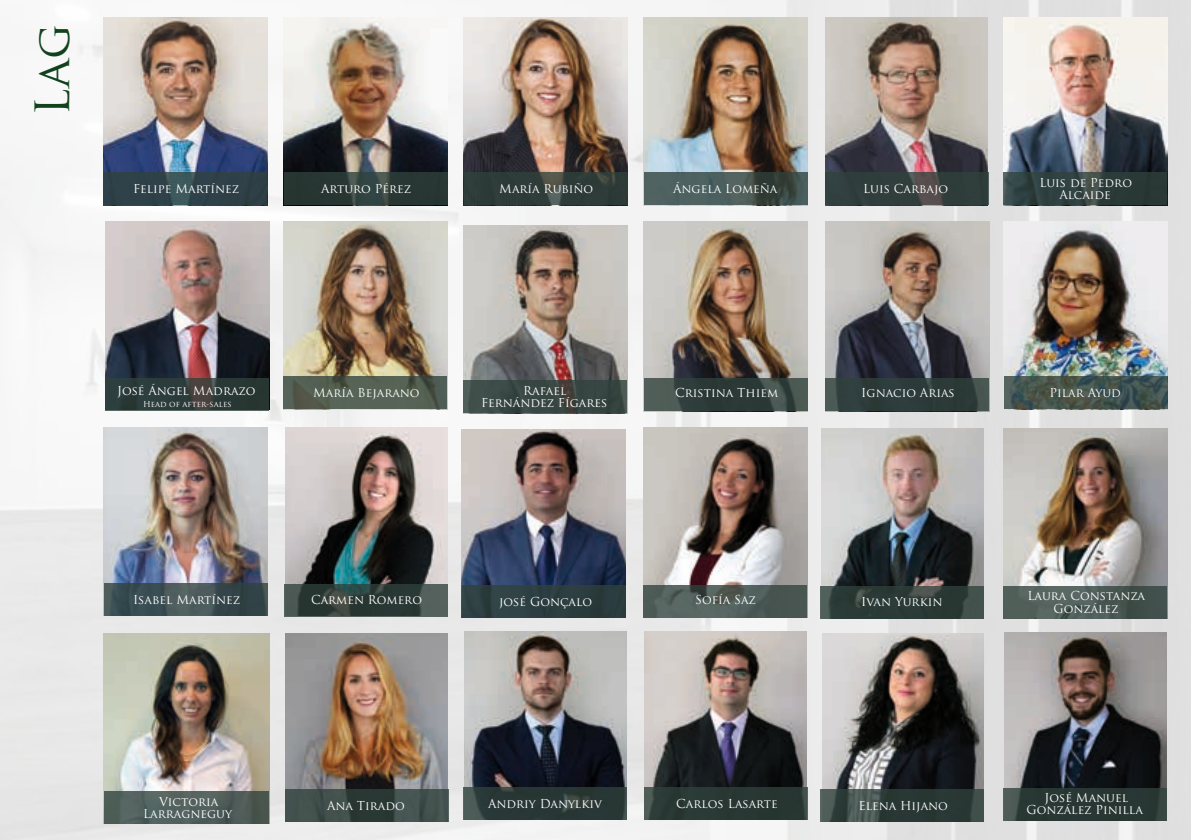
<style>
.page{position:relative;width:1191px;height:840px;background:#fff}
.page>*{position:absolute;margin:0;border:0;box-sizing:border-box;transform-origin:0 0}
.t1{font:46px "Trajan Pro";color:#11421c}
.t2{font:12px/12px "Trajan Pro";color:#fff;text-align:center}
.t3{font:8px "Trajan Pro";color:#fff}
</style>
<div class="page">
<img style="left:0;top:0;width:1191px;height:839px">
<img style="left:1003px;top:17px;width:164px;height:155px">
<img style="left:821px;top:428px;width:162px;height:157px">
<img style="left:1003px;top:428px;width:164px;height:190px">
<img style="left:103px;top:633px;width:166px;height:190px">
<img style="left:103px;top:17px;width:164px;height:155px">
<img style="left:283px;top:17px;width:164px;height:188px">
<img style="left:463px;top:17px;width:164px;height:188px">
<img style="left:825px;top:17px;width:162px;height:155px">
<img style="left:463px;top:225px;width:164px;height:188px">
<img style="left:643px;top:221px;width:164px;height:190px">
<img style="left:1003px;top:221px;width:164px;height:188px">
<img style="left:103px;top:427px;width:164px;height:188px">
<img style="left:643px;top:17px;width:164px;height:188px">
<svg style="left:103px;top:172px;width:164px;height:33px;fill:#2f4149"></svg>
<svg style="left:284px;top:172px;width:163px;height:33px;fill:#283733"></svg>
<div style="left:464px;top:172px;width:163px;height:33px;background:#30423c"></div>
<svg style="left:644px;top:172px;width:164px;height:33px;fill:#4c605f"></svg>
<svg style="left:463px;top:380px;width:163px;height:33px;fill:#394643"></svg>
<svg style="left:824px;top:172px;width:164px;height:33px;fill:#303e3c"></svg>
<svg style="left:1004px;top:376px;width:163px;height:33px"></svg>
<svg style="left:104px;top:582px;width:164px;height:33px"></svg>
<svg style="left:644px;top:378px;width:163px;height:32px;fill:#2f3e3c"></svg>
<img style="left:825px;top:221px;width:164px;height:190px">
<svg style="left:825px;top:378px;width:164px;height:32px;fill:#2d3c3b"></svg>
<img style="left:283px;top:221px;width:164px;height:188px">
<svg style="left:284px;top:376px;width:163px;height:33px;fill:#556255"></svg>
<img style="left:285px;top:427px;width:162px;height:157px">
<svg style="left:284px;top:584px;width:163px;height:32px;fill:#293935"></svg>
<img style="left:461px;top:429px;width:164px;height:188px">
<div style="left:462px;top:584px;width:164px;height:33px;background:#30423c"></div>
<img style="left:643px;top:427px;width:164px;height:158px">
<svg style="left:643px;top:585px;width:164px;height:33px;fill:#4f5b57"></svg>
<img style="left:105px;top:221px;width:164px;height:157px">
<div style="left:105px;top:378px;width:164px;height:32px;background:#30423c"></div>
<svg style="left:820px;top:585px;width:164px;height:33px;fill:#2a3b37"></svg>
<div style="left:1002px;top:585px;width:164px;height:33px;background:linear-gradient(to right,#5a6863,#404f4b)"></div>
<div style="left:104px;top:790px;width:165px;height:33px;background:linear-gradient(to right,#546562,#4d5853)"></div>
<img style="left:285px;top:633px;width:162px;height:155px">
<svg style="left:285px;top:788px;width:163px;height:33px;fill:#42514d"></svg>
<img style="left:644px;top:631px;width:162px;height:155px">
<img style="left:464px;top:631px;width:162px;height:155px">
<svg style="left:644px;top:786px;width:163px;height:33px;fill:#293833"></svg>
<svg style="left:463px;top:786px;width:163px;height:33px;fill:#283735"></svg>
<svg style="left:1003px;top:172px;width:164px;height:33px;fill:#2d3e3e"></svg>
<img style="left:1004px;top:632px;width:162px;height:156px">
<svg style="left:1003px;top:788px;width:164px;height:32px;fill:#283733"></svg>
<img style="left:822px;top:633px;width:161px;height:155px">
<svg style="left:820px;top:788px;width:164px;height:33px;fill:#293835"></svg>
<h1 class="t1" style="left:23px;top:116px;width:93px;rotate:-90deg">Lag</h1>
<p class="t2" style="left:133px;top:183px;width:108px">Felipe Martínez</p>
<p class="t2" style="left:321px;top:183px;width:91px">Arturo Pérez</p>
<p class="t2" style="left:499px;top:183px;width:96px">María Rubiño</p>
<p class="t2" style="left:673px;top:183px;width:105px">Ángela Lomeña</p>
<p class="t2" style="left:863px;top:183px;width:86px">Luis Carbajo</p>
<p class="t2" style="left:1039px;top:177px;width:94px">Luis de Pedro<br>Alcaide</p>
<p class="t2" style="left:117px;top:385px;width:140px">José Ángel Madrazo</p>
<p class="t3" style="left:143px;top:399px;width:90px">Head of after-sales</p>
<p class="t2" style="left:481px;top:385px;width:128px">Rafael<br>Fernández Fígares</p>
<p class="t2" style="left:1049px;top:387px;width:73px">Pilar Ayud</p>
<p class="t2" style="left:313px;top:387px;width:108px">María Bejarano</p>
<p class="t2" style="left:675px;top:387px;width:104px">Cristina Thiem</p>
<p class="t2" style="left:861px;top:387px;width:95px">Ignacio Arias</p>
<p class="t2" style="left:133px;top:593px;width:109px">Isabel Martínez</p>
<p class="t2" style="left:311px;top:593px;width:112px">Carmen Romero</p>
<p class="t2" style="left:499px;top:595px;width:95px">josé Gonçalo</p>
<p class="t2" style="left:695px;top:593px;width:62px">Sofía Saz</p>
<p class="t2" style="left:861px;top:595px;width:83px">Ivan Yurkin</p>
<p class="t2" style="left:1027px;top:588px;width:119px;line-height:13.2px">Laura Constanza<br>González</p>
<p class="t2" style="left:143px;top:795px;width:90px">Victoria<br>Larragneguy</p>
<p class="t2" style="left:327px;top:799px;width:79px">Ana Tirado</p>
<p class="t2" style="left:488px;top:797px;width:115px">Andriy Danylkiv</p>
<p class="t2" style="left:676px;top:797px;width:103px">Carlos Lasarte</p>
<p class="t2" style="left:858px;top:799px;width:91px">Elena Hijano</p>
<p class="t2" style="left:1026px;top:791px;width:118px">José Manuel<br>González Pinilla</p>
</div>
